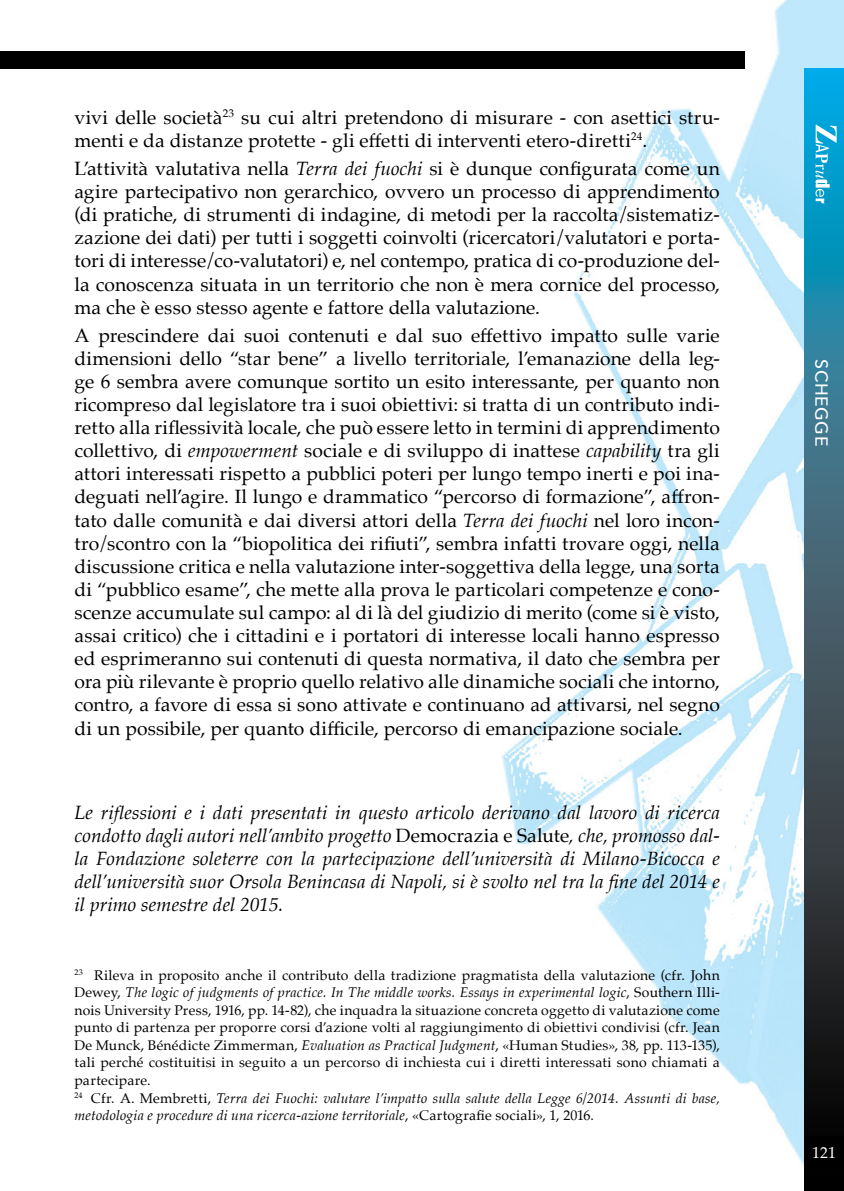
<style>
.page{position:relative;width:844px;height:1191px;background:#fff}
.page>*{position:absolute;margin:0;border:0;box-sizing:border-box;transform-origin:0 0}
.t1{font:19.25px/23.1px "Palatino";letter-spacing:.005em;color:#000;text-align:justify}
.t2{font:italic 19.25px/23.1px "Palatino";letter-spacing:-.005em;color:#000;text-align:justify}
.t3{font:500 17.5px "Avenir Next";letter-spacing:.035em;color:#fff}
.t4{font:15.75px "Palatino";color:#fff}
.t5{font:14px/17.5px "Palatino";letter-spacing:.015em;color:#000}
.s1{font-style:italic}
.s2{font-style:normal}
</style>
<div class="page">
<img style="left:488px;top:0;width:355px;height:1167px">
<svg style="left:804px;top:68px;width:39px;height:1123px;background:#2a596a"></svg>
<div style="left:0;top:52px;width:744px;height:17px;background:#000"></div>
<svg style="left:815px;top:125px;width:21px;height:78px"></svg>
<div style="left:804px;top:1136px;width:39px;height:30px;background:#000"></div>
<p class="t1" style="left:74px;top:106px;width:646px">vivi delle società<sup>23</sup> su cui altri pretendono di misurare - con asettici stru&shy;menti e da distanze protette - gli effetti di interventi etero-diretti<sup>24</sup>.</p>
<p class="t1" style="left:74px;top:157px;width:646px">L’attività valutativa nella <span class="s1">Terra dei fuochi</span> si è dunque configurata come un agire partecipativo non gerarchico, ovvero un processo di apprendimento (di pratiche, di strumenti di indagine, di metodi per la raccolta/sistematiz&shy;zazione dei dati) per tutti i soggetti coinvolti (ricercatori/valutatori e porta&shy;tori di interesse/co-valutatori) e, nel contempo, pratica di co-produzione del&shy;la conoscenza situata in un territorio che non è mera cornice del processo, ma che è esso stesso agente e fattore della valutazione.</p>
<p class="t1" style="left:74px;top:323px;width:646px">A prescindere dai suoi contenuti e dal suo effettivo impatto sulle varie dimensioni dello “star bene” a livello territoriale, l’emanazione della leg&shy;ge 6 sembra avere comunque sortito un esito interessante, per quanto non ricompreso dal legislatore tra i suoi obiettivi: si tratta di un contributo indi&shy;retto alla riflessività locale, che può essere letto in termini di apprendimento collettivo, di <span class="s1">empowerment</span> sociale e di sviluppo di inattese <span class="s1">capability</span> tra gli attori interessati rispetto a pubblici poteri per lungo tempo inerti e poi ina&shy;deguati nell’agire. Il lungo e drammatico “percorso di formazione”, affron&shy;tato dalle comunità e dai diversi attori della <span class="s1">Terra dei fuochi</span> nel loro incon&shy;tro/scontro con la “biopolitica dei rifiuti”, sembra infatti trovare oggi, nella discussione critica e nella valutazione inter-soggettiva della legge, una sorta di “pubblico esame”, che mette alla prova le particolari competenze e cono&shy;scenze accumulate sul campo: al di là del giudizio di merito (come si è visto, assai critico) che i cittadini e i portatori di interesse locali hanno espresso ed esprimeranno sui contenuti di questa normativa, il dato che sembra per ora più rilevante è proprio quello relativo alle dinamiche sociali che intorno, contro, a favore di essa si sono attivate e continuano ad attivarsi, nel segno di un possibile, per quanto difficile, percorso di emancipazione sociale.</p>
<p class="t2" style="left:74px;top:800px;width:646px">Le riflessioni e i dati presentati in questo articolo derivano dal lavoro di ricerca condotto dagli autori nell’ambito progetto <span class="s2">Democrazia e Salute</span>, che, promosso dal&shy;la Fondazione soleterre con la partecipazione dell’università di Milano-Bicocca e dell’università suor Orsola Benincasa di Napoli, si è svolto nel tra la fine del 2014 e il primo semestre del 2015.</p>
<p class="t5" style="left:74px;top:966px;width:646px"><sup>23</sup> Rileva in proposito anche il contributo della tradizione pragmatista della valutazione (cfr. John Dewey, <span class="s1">The logic of judgments of practice. In The middle works. Essays in experimental logic</span>, Southern Illi&shy;nois University Press, 1916, pp. 14-82), che inquadra la situazione concreta oggetto di valutazione come punto di partenza per proporre corsi d’azione volti al raggiungimento di obiettivi condivisi (cfr. Jean De Munck, Bénédicte Zimmerman, <span class="s1">Evaluation as Practical Judgment</span>, «Human Studies», 38, pp. 113-135), tali perché costituitisi in seguito a un percorso di inchiesta cui i diretti interessati sono chiamati a partecipare.<br><sup>24</sup> Cfr. A. Membretti, <span class="s1">Terra dei Fuochi: valutare l’impatto sulla salute della Legge 6/2014. Assunti di base, metodologia e procedure di una ricerca-azione territoriale</span>, «Cartografie sociali», 1, 2016.</p>
<p class="t3" style="left:836px;top:359px;width:88px;rotate:90deg">SCHEGGE</p>
<p class="t4" style="left:812px;top:1139px;width:25px">121</p>
</div>
